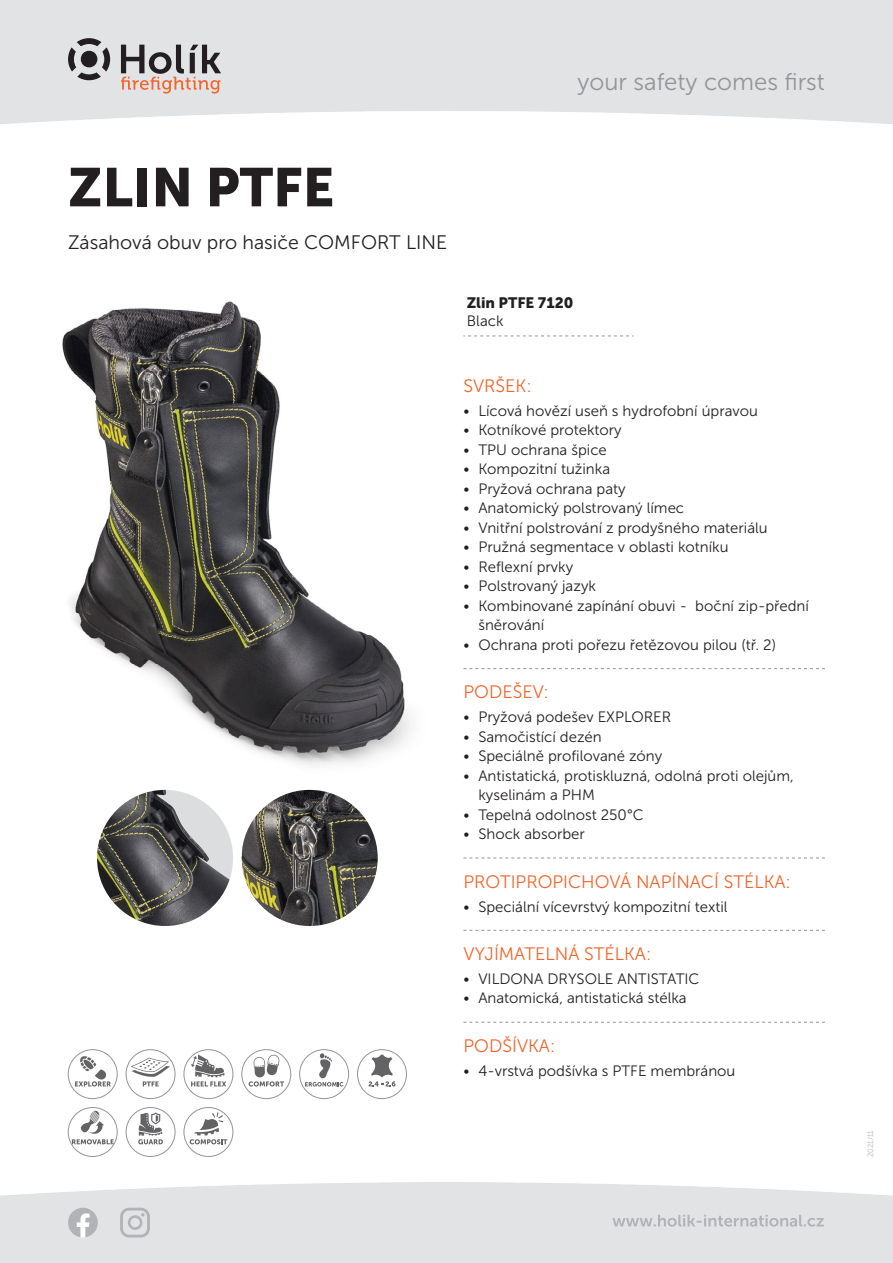
<style>
.page{position:relative;width:893px;height:1263px;background:#fff}
.page>*{position:absolute;margin:0;border:0;box-sizing:border-box;transform-origin:0 0}
.RODINA-HEADLINE{font:54px "Museo Sans 900";color:#231f20}
.t1{font:24px "Museo Sans 300";color:#939598}
.Zásahová_obuv{font:19.5px "Museo Sans 300";color:#231f20}
.Nadpisek{font:18px "Museo Sans 300";color:#f2642a}
.Odrazka{font:15px/19.5px "Museo Sans 300";color:#231f20}
.Artikl{font:15px "Museo Sans 900";color:#231f20}
.Artikl_Barva{font:15px "Museo Sans 300";letter-spacing:.005em;color:#231f20}
.t2{font:7.5px "Museo Sans 300";color:#b2b3b7}
</style>
<div class="page">
<svg style="left:68px;top:38px;width:42px;height:42px;background:#959495"></svg>
<svg style="left:121px;top:45px;width:100px;height:49px;background:#b5a8a4"></svg>
<img style="left:62px;top:301px;width:349px;height:492px">
<img style="left:242px;top:790px;width:136px;height:136px;border-radius:68px">
<img style="left:97px;top:790px;width:136px;height:136px;border-radius:68px">
<svg style="left:191px;top:1054px;width:35px;height:32px"></svg>
<div style="left:184px;top:1049px;width:49px;height:50px;border:1px solid #939598;border-radius:50%"></div>
<svg style="left:249px;top:1055px;width:35px;height:31px"></svg>
<div style="left:242px;top:1049px;width:49px;height:50px;border:1px solid #939598;border-radius:50%"></div>
<svg style="left:305px;top:1053px;width:38px;height:33px"></svg>
<div style="left:299px;top:1049px;width:50px;height:50px;border:1px solid #939598;border-radius:50%"></div>
<svg style="left:75px;top:1056px;width:36px;height:30px"></svg>
<div style="left:68px;top:1049px;width:49px;height:50px;border:1px solid #939598;border-radius:50%"></div>
<svg style="left:131px;top:1057px;width:39px;height:29px"></svg>
<div style="left:126px;top:1049px;width:49px;height:50px;border:1px solid #939598;border-radius:50%"></div>
<svg style="left:369px;top:1055px;width:26px;height:31px"></svg>
<div style="left:357px;top:1049px;width:50px;height:50px;border:1px solid #939598;border-radius:50%"></div>
<svg style="left:138px;top:1112px;width:25px;height:32px"></svg>
<div style="left:126px;top:1107px;width:49px;height:50px;border:1px solid #939598;border-radius:50%"></div>
<svg style="left:190px;top:1112px;width:37px;height:32px"></svg>
<div style="left:184px;top:1107px;width:49px;height:50px;border:1px solid #939598;border-radius:50%"></div>
<svg style="left:72px;top:1110px;width:42px;height:34px"></svg>
<div style="left:68px;top:1107px;width:49px;height:50px;border:1px solid #939598;border-radius:50%"></div>
<svg style="left:68px;top:1208px;width:30px;height:29px"></svg>
<svg style="left:120px;top:1208px;width:30px;height:29px"></svg>
<svg style="left:612px;top:1215px;width:212px;height:12px;background:#d1d2d4"></svg>
<svg style="left:463px;top:668px;width:362px;height:1px"></svg>
<svg style="left:463px;top:858px;width:362px;height:1px"></svg>
<svg style="left:463px;top:930px;width:362px;height:1px"></svg>
<svg style="left:463px;top:1022px;width:362px;height:1px"></svg>
<svg style="left:463px;top:336px;width:171px;height:1px"></svg>
<h2 class="t1" style="left:578px;top:69px;width:249px">your safety comes first</h2>
<p class="RODINA-HEADLINE" style="left:68px;top:157px;width:268px">ZLIN PTFE</p>
<p class="Zásahová_obuv" style="left:68px;top:231px;width:381px">Zásahová obuv pro hasiče COMFORT LINE</p>
<p class="Artikl" style="left:467px;top:294px;width:108px">Zlin PTFE 7120</p>
<p class="Artikl_Barva" style="left:467px;top:313px;width:38px">Black</p>
<p class="Nadpisek" style="left:463px;top:376px;width:70px">SVRŠEK:</p>
<p class="Odrazka" style="left:463px;top:401px;width:296px">• Lícová hovězí useň s hydrofobní úpravou</p>
<p class="Odrazka" style="left:463px;top:420px;width:160px">• Kotníkové protektory</p>
<p class="Odrazka" style="left:463px;top:440px;width:145px">• TPU ochrana špice</p>
<p class="Odrazka" style="left:463px;top:459px;width:148px">• Kompozitní tužinka</p>
<p class="Odrazka" style="left:463px;top:479px;width:164px">• Pryžová ochrana paty</p>
<p class="Odrazka" style="left:463px;top:498px;width:222px">• Anatomický polstrovaný límec</p>
<p class="Odrazka" style="left:463px;top:518px;width:306px">• Vnitřní polstrování z prodyšného materiálu</p>
<p class="Odrazka" style="left:463px;top:537px;width:266px">• Pružná segmentace v oblasti kotníku</p>
<p class="Odrazka" style="left:463px;top:557px;width:111px">• Reflexní prvky</p>
<p class="Odrazka" style="left:463px;top:576px;width:134px">• Polstrovaný jazyk</p>
<p class="Odrazka" style="left:478px;top:596px;width:332px;text-indent:-15px">• Kombinované zapínání obuvi - boční zip-přední šněrování</p>
<p class="Odrazka" style="left:463px;top:635px;width:314px">• Ochrana proti pořezu řetězovou pilou (tř. 2)</p>
<p class="Nadpisek" style="left:463px;top:682px;width:87px">PODEŠEV:</p>
<p class="Odrazka" style="left:463px;top:707px;width:209px">• Pryžová podešev EXPLORER</p>
<p class="Odrazka" style="left:463px;top:727px;width:140px">• Samočistící dezén</p>
<p class="Odrazka" style="left:463px;top:746px;width:200px">• Speciálně profilované zóny</p>
<p class="Odrazka" style="left:478px;top:766px;width:317px;text-indent:-15px">• Antistatická, protiskluzná, odolná proti olejům, kyselinám a PHM</p>
<p class="Odrazka" style="left:463px;top:805px;width:182px">• Tepelná odolnost 250°C</p>
<p class="Odrazka" style="left:463px;top:824px;width:123px">• Shock absorber</p>
<p class="Nadpisek" style="left:463px;top:872px;width:329px">PROTIPROPICHOVÁ NAPÍNACÍ STÉLKA:</p>
<p class="Odrazka" style="left:463px;top:897px;width:266px">• Speciální vícevrstvý kompozitní textil</p>
<p class="Nadpisek" style="left:463px;top:944px;width:189px">VYJÍMATELNÁ STÉLKA:</p>
<p class="Odrazka" style="left:463px;top:969px;width:237px">• VILDONA DRYSOLE ANTISTATIC</p>
<p class="Odrazka" style="left:463px;top:988px;width:225px">• Anatomická, antistatická stélka</p>
<p class="Nadpisek" style="left:463px;top:1036px;width:93px">PODŠÍVKA:</p>
<p class="Odrazka" style="left:463px;top:1061px;width:273px">• 4-vrstvá podšívka s PTFE membránou</p>
<p class="t2" style="left:866px;top:1157px;width:28px;rotate:-90deg">2021/11</p>
</div>
